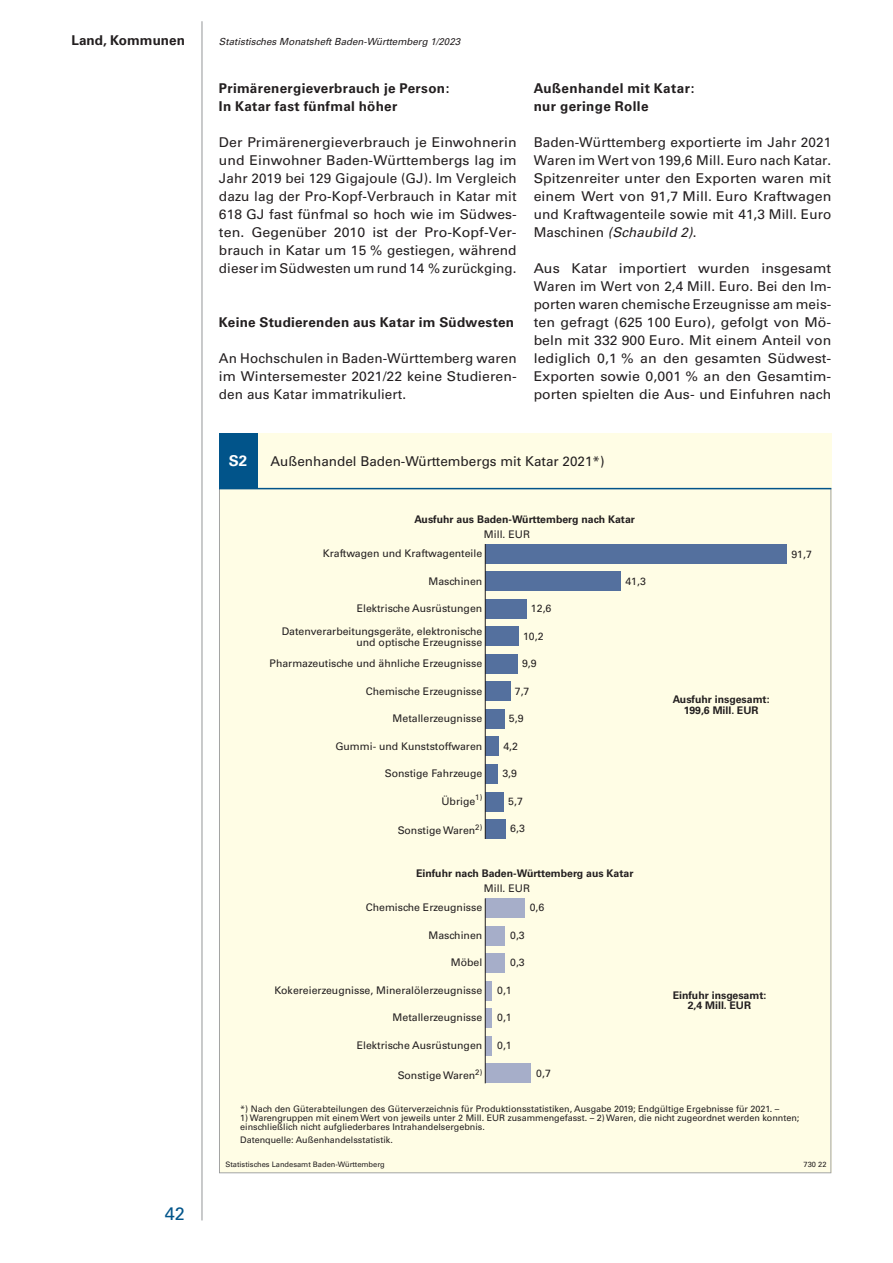
<style>
.page{position:relative;width:893px;height:1263px;background:#fff}
.page>*{position:absolute;margin:0;border:0;box-sizing:border-box;transform-origin:0 0}
.t1{font:18px "Univers";color:#01548a}
.t2{font:700 15px "Univers";color:#fff}
.Fließtext{font:13.5px/18px "Univers";letter-spacing:.005em;color:#231f20;text-align:justify}
.Fließtext-2{font:13.5px/18px "Univers";letter-spacing:.005em;color:#231f20;text-align:justify;scale:1.04 1}
.Fließtext-3{font:13.5px/18px "Univers";letter-spacing:.005em;color:#231f20;text-align:justify;scale:1.05 1}
.Kapitelzwischenübers{font:700 13.5px/18px "Univers";letter-spacing:.02em;color:#231f20}
.Kapitelzwischenübers-2{font:700 13.5px "Univers";color:#231f20}
.t3{font:10.5px/10.5px "Univers";color:#231f20;text-align:right}
.t4{font:700 10.5px/10.5px "Univers";color:#231f20;text-align:center}
.t5{font:italic 9.75px "Univers";color:#231f20}
.t6{font:9px/9px "Univers";color:#231f20}
.t7{font:7.5px "Univers";color:#231f20}
.s1{font-style:italic}
</style>
<div class="page">
<hr style="left:202px;top:21px;width:1px;height:1199px;background:#939598">
<div style="left:219px;top:433px;width:612px;height:740px;background:#fffde5"></div>
<div style="left:219px;top:433px;width:39px;height:56px;background:#01548a"></div>
<svg style="left:219px;top:489px;width:612px;height:684px"></svg>
<div style="left:485px;top:1008px;width:7px;height:20px;background:#a6aec9"></div>
<div style="left:485px;top:898px;width:39px;height:20px;background:#a6aec9"></div>
<div style="left:485px;top:926px;width:20px;height:19px;background:#a6aec9"></div>
<div style="left:485px;top:953px;width:20px;height:20px;background:#a6aec9"></div>
<div style="left:485px;top:981px;width:7px;height:19px;background:#a6aec9"></div>
<div style="left:485px;top:1036px;width:7px;height:20px;background:#a6aec9"></div>
<div style="left:485px;top:1063px;width:46px;height:20px;background:#a6aec9"></div>
<div style="left:485px;top:544px;width:302px;height:20px;background:#54709e"></div>
<div style="left:485px;top:571px;width:136px;height:20px;background:#54709e"></div>
<div style="left:485px;top:599px;width:42px;height:20px;background:#54709e"></div>
<div style="left:485px;top:626px;width:34px;height:20px;background:#54709e"></div>
<div style="left:485px;top:654px;width:33px;height:20px;background:#54709e"></div>
<div style="left:485px;top:681px;width:26px;height:20px;background:#54709e"></div>
<div style="left:485px;top:709px;width:20px;height:20px;background:#54709e"></div>
<div style="left:485px;top:736px;width:14px;height:20px;background:#54709e"></div>
<div style="left:485px;top:764px;width:13px;height:20px;background:#54709e"></div>
<div style="left:485px;top:792px;width:19px;height:19px;background:#54709e"></div>
<div style="left:485px;top:819px;width:21px;height:20px;background:#54709e"></div>
<hr style="left:219px;top:488px;width:612px;height:1px;background:#01548a">
<hr style="left:485px;top:544px;width:1px;height:295px;background:#231f20">
<hr style="left:485px;top:898px;width:1px;height:185px;background:#231f20">
<p class="Kapitelzwischenübers-2" style="left:71px;top:32px;width:115px">Land, Kommunen</p>
<p class="t5" style="left:219px;top:35px;width:243px">Statistisches Monatsheft Baden-Württemberg 1/2023</p>
<p class="Kapitelzwischenübers" style="left:219px;top:79px;width:232px">Primärenergieverbrauch je Person:<br>In Katar fast fünfmal höher</p>
<p class="Fließtext-2" style="left:219px;top:133px;width:288px">Der Primärenergieverbrauch je Einwohnerin und Einwohner Baden-Württembergs lag im Jahr 2019 bei 129 Gigajoule (GJ). Im Vergleich dazu lag der Pro-Kopf-Verbrauch in Katar mit 618 GJ fast fünfmal so hoch wie im Südwes‑ ten. Gegenüber 2010 ist der Pro-Kopf-Ver‑ brauch in Katar um 15 % gestiegen, während dieser im Südwesten um rund 14 % zurückging.</p>
<p class="Kapitelzwischenübers" style="left:219px;top:313px;width:297px">Keine Studierenden aus Katar im Südwesten</p>
<p class="Fließtext" style="left:219px;top:349px;width:299px">An Hochschulen in Baden-Württemberg waren im Wintersemester 2021/22 keine Studieren‑ den aus Katar immatrikuliert.</p>
<p class="Kapitelzwischenübers" style="left:534px;top:79px;width:162px">Außenhandel mit Katar: nur geringe Rolle</p>
<p class="Fließtext" style="left:534px;top:133px;width:299px">Baden-Württemberg exportierte im Jahr 2021<br>Waren im Wert von 199,6 Mill. Euro nach Katar.<br>Spitzenreiter unter den Exporten waren mit einem Wert von 91,7 Mill. Euro Kraftwagen und Kraftwagenteile sowie mit 41,3 Mill. Euro Maschinen <span class="s1">(Schaubild 2)</span>.</p>
<p class="Fließtext-3" style="left:534px;top:259px;width:285px">Aus Katar importiert wurden insgesamt Waren im Wert von 2,4 Mill. Euro. Bei den Im‑ porten waren chemische Erzeugnisse am meis‑ ten gefragt (625 100 Euro), gefolgt von Mö‑ beln mit 332 900 Euro. Mit einem Anteil von lediglich 0,1 % an den gesamten Südwest-Exporten sowie 0,001 % an den Gesamtim‑ porten spielten die Aus- und Einfuhren nach</p>
<p class="t2" style="left:229px;top:451px;width:20px">S2</p>
<p class="Fließtext" style="left:270px;top:453px;width:336px">Außenhandel Baden-Württembergs mit Katar 2021*)</p>
<p class="t4" style="left:414px;top:514px;width:222px">Ausfuhr aus Baden-Württemberg nach Katar</p>
<p class="t3" style="left:484px;top:529px;width:48px">Mill. EUR</p>
<p class="t3" style="left:323px;top:548px;width:161px">Kraftwagen und Kraftwagenteile</p>
<p class="t3" style="left:791px;top:549px;width:22px">91,7</p>
<p class="t3" style="left:625px;top:576px;width:22px">41,3</p>
<p class="t3" style="left:531px;top:603px;width:22px">12,6</p>
<p class="t3" style="left:523px;top:631px;width:22px">10,2</p>
<p class="t3" style="left:522px;top:658px;width:16px">9,9</p>
<p class="t3" style="left:515px;top:686px;width:16px">7,7</p>
<p class="t3" style="left:509px;top:713px;width:16px">5,9</p>
<p class="t3" style="left:503px;top:741px;width:16px">4,2</p>
<p class="t3" style="left:502px;top:768px;width:16px">3,9</p>
<p class="t3" style="left:508px;top:796px;width:16px">5,7</p>
<p class="t3" style="left:510px;top:823px;width:16px">6,3</p>
<p class="t3" style="left:429px;top:576px;width:55px">Maschinen</p>
<p class="t3" style="left:357px;top:603px;width:127px">Elektrische Ausrüstungen</p>
<p class="t3" style="left:282px;top:626px;width:202px">Datenverarbeitungsgeräte, elektronische und optische Erzeugnisse</p>
<p class="t3" style="left:270px;top:658px;width:214px">Pharmazeutische und ähnliche Erzeugnisse</p>
<p class="t3" style="left:366px;top:686px;width:118px">Chemische Erzeugnisse</p>
<p class="t4" style="left:673px;top:694px;width:98px">Ausfuhr insgesamt:<br>199,6 Mill. EUR</p>
<p class="t3" style="left:393px;top:713px;width:91px">Metallerzeugnisse</p>
<p class="t3" style="left:335px;top:741px;width:148px">Gummi- und Kunststoffwaren</p>
<p class="t3" style="left:385px;top:768px;width:99px">Sonstige Fahrzeuge</p>
<p class="t3" style="left:441px;top:796px;width:42px">Übrige<sup>1)</sup></p>
<p class="t3" style="left:398px;top:825px;width:86px">Sonstige Waren<sup>2)</sup></p>
<p class="t4" style="left:416px;top:868px;width:219px">Einfuhr nach Baden-Württemberg aus Katar</p>
<p class="t3" style="left:484px;top:883px;width:48px">Mill. EUR</p>
<p class="t3" style="left:366px;top:902px;width:118px">Chemische Erzeugnisse</p>
<p class="t3" style="left:530px;top:902px;width:16px">0,6</p>
<p class="t3" style="left:510px;top:930px;width:16px">0,3</p>
<p class="t3" style="left:510px;top:957px;width:16px">0,3</p>
<p class="t3" style="left:497px;top:985px;width:16px">0,1</p>
<p class="t3" style="left:497px;top:1012px;width:16px">0,1</p>
<p class="t3" style="left:497px;top:1040px;width:16px">0,1</p>
<p class="t3" style="left:536px;top:1067px;width:16px">0,7</p>
<p class="t3" style="left:429px;top:930px;width:55px">Maschinen</p>
<p class="t3" style="left:451px;top:957px;width:33px">Möbel</p>
<p class="t3" style="left:274px;top:985px;width:209px">Kokereierzeugnisse, Mineralölerzeugnisse</p>
<p class="t3" style="left:393px;top:1012px;width:91px">Metallerzeugnisse</p>
<p class="t3" style="left:357px;top:1040px;width:127px">Elektrische Ausrüstungen</p>
<p class="t3" style="left:398px;top:1070px;width:86px">Sonstige Waren<sup>2)</sup></p>
<p class="t4" style="left:673px;top:990px;width:95px">Einfuhr insgesamt:<br>2,4 Mill. EUR</p>
<p class="t6" style="left:240px;top:1104px;width:540px">*) Nach den Güterabteilungen des Güterverzeichnis für Produktionsstatistiken, Ausgabe 2019; Endgültige Ergebnisse für 2021. –</p>
<p class="t6" style="left:240px;top:1113px;width:561px">1) Warengruppen mit einem Wert von jeweils unter 2 Mill. EUR zusammengefasst. – 2) Waren, die nicht zugeordnet werden konnten; einschließlich nicht aufgliederbares Intrahandelsergebnis.</p>
<p class="t6" style="left:240px;top:1135px;width:154px">Datenquelle: Außenhandelsstatistik.</p>
<h1 class="t1" style="left:165px;top:1203px;width:22px">42</h1>
<p class="t7" style="left:225px;top:1160px;width:161px">Statistisches Landesamt Baden-Württemberg</p>
<p class="t7" style="left:804px;top:1160px;width:24px">730 22</p>
</div>
